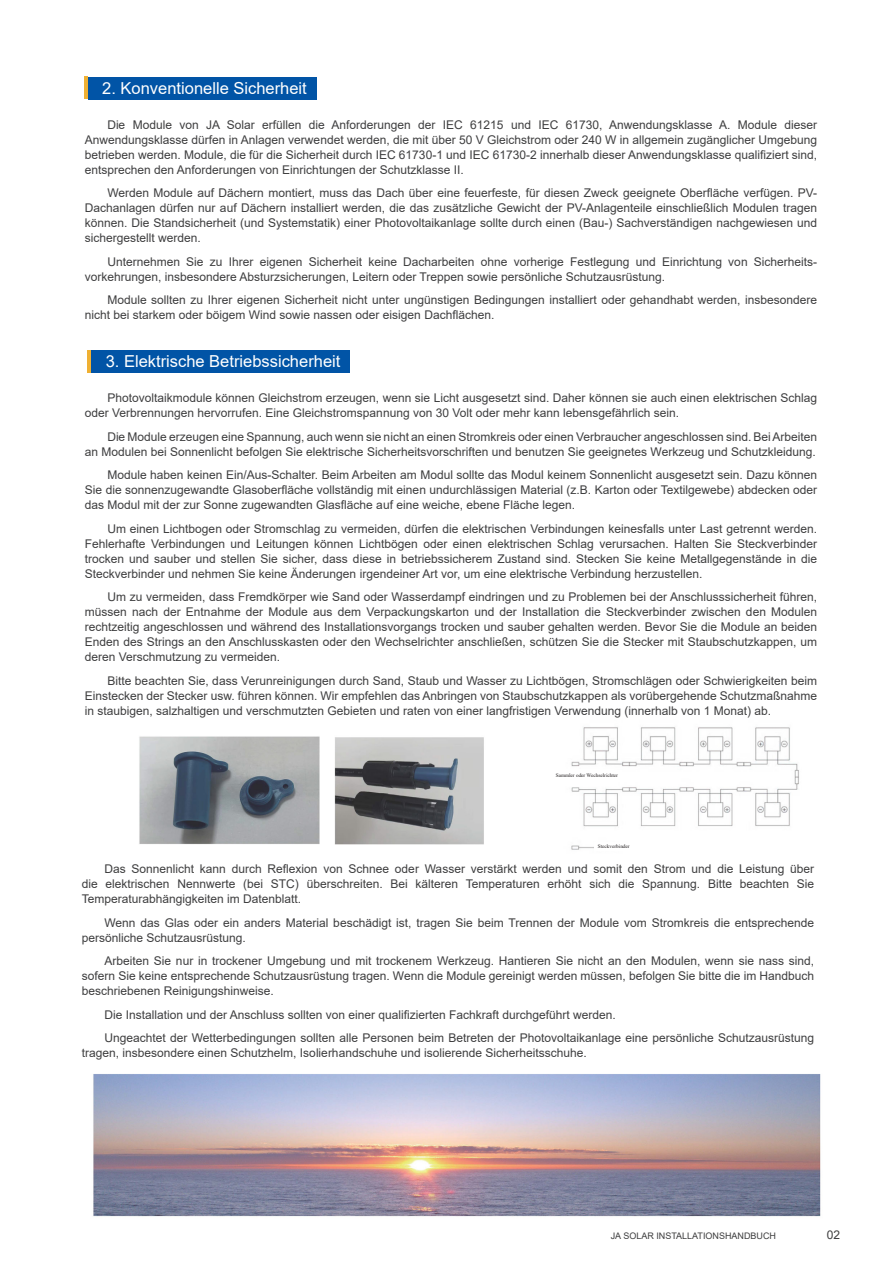
<style>
.page{position:relative;width:893px;height:1263px;background:#fff}
.page>*{position:absolute;margin:0;border:0;box-sizing:border-box;transform-origin:0 0}
.t1{font:16.5px "Arial";color:#fff}
.t2{font:12px/15px "Arial";color:#3e3e3f;text-align:justify}
.t3{font:9px "Arial";color:#3e3e3f}
.t4{font:5.25px "Times New Roman";color:#231f20}
</style>
<div class="page">
<img style="left:139px;top:727px;width:660px;height:123px">
<div style="left:594px;top:842px;width:31px;height:9px;background:#fff"></div>
<div style="left:553px;top:769px;width:55px;height:12px;background:#fff"></div>
<img style="left:93px;top:1074px;width:728px;height:143px">
<hr style="left:84px;top:77px;width:4px;height:22px;background:#efb033">
<div style="left:88px;top:77px;width:228px;height:22px;background:#0154a6"></div>
<hr style="left:88px;top:350px;width:3px;height:22px;background:#efb033">
<div style="left:91px;top:350px;width:259px;height:23px;background:#0154a6"></div>
<h1 class="t1" style="left:102px;top:81px;width:206px">2. Konventionelle Sicherheit</h1>
<p class="t2" style="left:85px;top:118px;width:734px;text-indent:22px">Die Module von JA Solar erfüllen die Anforderungen der IEC 61215 und IEC 61730, Anwendungsklasse A. Module dieser Anwendungsklasse dürfen in Anlagen verwendet werden, die mit über 50 V Gleichstrom oder 240 W in allgemein zugänglicher Umgebung betrieben werden. Module, die für die Sicherheit durch IEC 61730-1 und IEC 61730-2 innerhalb dieser Anwendungsklasse qualifiziert sind, entsprechen den Anforderungen von Einrichtungen der Schutzklasse II.</p>
<p class="t2" style="left:85px;top:185px;width:734px;text-indent:22px">Werden Module auf Dächern montiert, muss das Dach über eine feuerfeste, für diesen Zweck geeignete Oberfläche verfügen. PV-Dachanlagen dürfen nur auf Dächern installiert werden, die das zusätzliche Gewicht der PV-Anlagenteile einschließlich Modulen tragen können. Die Standsicherheit (und Systemstatik) einer Photovoltaikanlage sollte durch einen (Bau-) Sachverständigen nachgewiesen und sichergestellt werden.</p>
<p class="t2" style="left:85px;top:255px;width:734px;text-indent:22px">Unternehmen Sie zu Ihrer eigenen Sicherheit keine Dacharbeiten ohne vorherige Festlegung und Einrichtung von Sicherheits&shy;vorkehrungen, insbesondere Absturzsicherungen, Leitern oder Treppen sowie persönliche Schutzausrüstung.</p>
<p class="t2" style="left:85px;top:293px;width:734px;text-indent:22px">Module sollten zu Ihrer eigenen Sicherheit nicht unter ungünstigen Bedingungen installiert oder gehandhabt werden, insbesondere nicht bei starkem oder böigem Wind sowie nassen oder eisigen Dachflächen.</p>
<h1 class="t1" style="left:106px;top:355px;width:236px">3. Elektrische Betriebssicherheit</h1>
<p class="t2" style="left:85px;top:391px;width:734px;text-indent:22px">Photovoltaikmodule können Gleichstrom erzeugen, wenn sie Licht ausgesetzt sind. Daher können sie auch einen elektrischen Schlag oder Verbrennungen hervorrufen. Eine Gleichstromspannung von 30 Volt oder mehr kann lebensgefährlich sein.</p>
<p class="t2" style="left:85px;top:430px;width:734px;text-align:right">Die Module erzeugen eine Spannung, auch wenn sie nicht an einen Stromkreis oder einen Verbraucher angeschlossen sind. Bei Arbeiten<br>an Modulen bei Sonnenlicht befolgen Sie elektrische Sicherheitsvorschriften und benutzen Sie geeignetes Werkzeug und Schutzkleidung.</p>
<p class="t2" style="left:85px;top:468px;width:734px;text-indent:22px">Module haben keinen Ein/Aus-Schalter. Beim Arbeiten am Modul sollte das Modul keinem Sonnenlicht ausgesetzt sein. Dazu können Sie die sonnenzugewandte Glasoberfläche vollständig mit einen undurchlässigen Material (z.B. Karton oder Textilgewebe) abdecken oder das Modul mit der zur Sonne zugewandten Glasfläche auf eine weiche, ebene Fläche legen.</p>
<p class="t2" style="left:85px;top:522px;width:734px;text-indent:22px">Um einen Lichtbogen oder Stromschlag zu vermeiden, dürfen die elektrischen Verbindungen keinesfalls unter Last getrennt werden.<br>Fehlerhafte Verbindungen und Leitungen können Lichtbögen oder einen elektrischen Schlag verursachen. Halten Sie Steckverbinder trocken und sauber und stellen Sie sicher, dass diese in betriebssicherem Zustand sind. Stecken Sie keine Metallgegenstände in die Steckverbinder und nehmen Sie keine Änderungen irgendeiner Art vor, um eine elektrische Verbindung herzustellen.</p>
<p class="t2" style="left:85px;top:590px;width:734px;text-indent:22px">Um zu vermeiden, dass Fremdkörper wie Sand oder Wasserdampf eindringen und zu Problemen bei der Anschlusssicherheit führen, müssen nach der Entnahme der Module aus dem Verpackungskarton und der Installation die Steckverbinder zwischen den Modulen rechtzeitig angeschlossen und während des Installationsvorgangs trocken und sauber gehalten werden. Bevor Sie die Module an beiden Enden des Strings an den Anschlusskasten oder den Wechselrichter anschließen, schützen Sie die Stecker mit Staubschutzkappen, um deren Verschmutzung zu vermeiden.</p>
<p class="t2" style="left:85px;top:674px;width:734px;text-indent:22px">Bitte beachten Sie, dass Verunreinigungen durch Sand, Staub und Wasser zu Lichtbögen, Stromschlägen oder Schwierigkeiten beim Einstecken der Stecker usw. führen können. Wir empfehlen das Anbringen von Staubschutzkappen als vorübergehende Schutzmaßnahme in staubigen, salzhaltigen und verschmutzten Gebieten und raten von einer langfristigen Verwendung (innerhalb von 1 Monat) ab.</p>
<p class="t4" style="left:556px;top:772px;width:64px">Sammler oder Wechselrichter</p>
<p class="t4" style="left:598px;top:843px;width:33px">Steckverbinder</p>
<p class="t2" style="left:82px;top:861px;width:734px;text-indent:22px">Das Sonnenlicht kann durch Reflexion von Schnee oder Wasser verstärkt werden und somit den Strom und die Leistung über die elektrischen Nennwerte (bei STC) überschreiten. Bei kälteren Temperaturen erhöht sich die Spannung. Bitte beachten Sie Temperaturabhängigkeiten im Datenblatt.</p>
<p class="t2" style="left:82px;top:916px;width:734px;text-indent:22px">Wenn das Glas oder ein anders Material beschädigt ist, tragen Sie beim Trennen der Module vom Stromkreis die entsprechende persönliche Schutzausrüstung.</p>
<p class="t2" style="left:82px;top:954px;width:734px;text-indent:22px">Arbeiten Sie nur in trockener Umgebung und mit trockenem Werkzeug. Hantieren Sie nicht an den Modulen, wenn sie nass sind, sofern Sie keine entsprechende Schutzausrüstung tragen. Wenn die Module gereinigt werden müssen, befolgen Sie bitte die im Handbuch beschriebenen Reinigungshinweise.</p>
<p class="t2" style="left:104px;top:1002px;width:711px;line-height:23.5px">Die Installation und der Anschluss sollten von einer qualifizierten Fachkraft durchgeführt werden.<br>Ungeachtet der Wetterbedingungen sollten alle Personen beim Betreten der Photovoltaikanlage eine persönliche Schutzausrüstung</p>
<p class="t2" style="left:82px;top:1046px;width:506px">tragen, insbesondere einen Schutzhelm, Isolierhandschuhe und isolierende Sicherheitsschuhe.</p>
<p class="t3" style="left:611px;top:1232px;width:167px">JA SOLAR INSTALLATIONSHANDBUCH</p>
<p class="t2" style="left:827px;top:1228px;width:15px">02</p>
</div>
